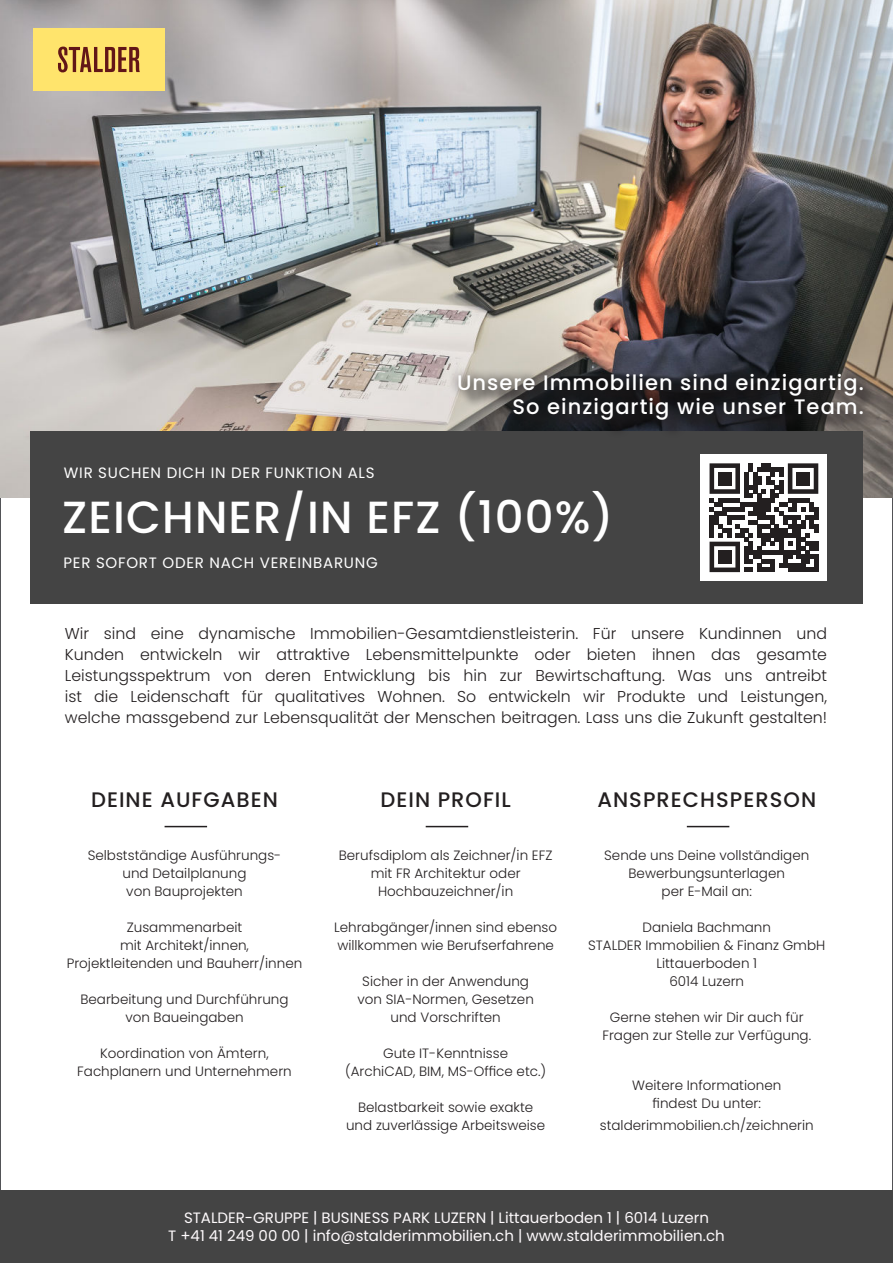
<style>
.page{position:relative;width:893px;height:1263px;background:#fff}
.page>*{position:absolute;margin:0;border:0;box-sizing:border-box;transform-origin:0 0}
.t1{font:500 45px "Poppins";letter-spacing:.025em;color:#fff}
.t2{font:500 21px/24px "Poppins";letter-spacing:.05em;color:#fff;text-align:right}
.t3{font:500 21px "Poppins";letter-spacing:.05em;color:#231f20}
.t4{font:300 15.75px/21px "Poppins";color:#231f20;text-align:justify}
.t5{font:15px/18px "Poppins";color:#fefafc;text-align:center}
.t6{font:15px "Poppins";letter-spacing:.05em;color:#fff}
.t7{font:300 13.5px/18px "Poppins";color:#231f20;text-align:center}
</style>
<div class="page">
<img style="left:0;top:0;width:893px;height:497px">
<div style="left:0;top:1191px;width:893px;height:72px;background:#444"></div>
<div style="left:30px;top:432px;width:833px;height:172px;background:#444"></div>
<div style="left:701px;top:455px;width:126px;height:126px;background:#fff"></div>
<svg style="left:709px;top:463px;width:109px;height:109px"></svg>
<div style="left:718px;top:472px;width:13px;height:13px;background:#231f20"></div>
<div style="left:796px;top:472px;width:14px;height:13px;background:#231f20"></div>
<div style="left:718px;top:550px;width:13px;height:13px;background:#231f20"></div>
<div style="left:33px;top:28px;width:132px;height:63px;background:#ffe46c"></div>
<svg style="left:58px;top:47px;width:82px;height:25px"></svg>
<svg style="left:461px;top:376px;width:420px;height:62px"></svg>
<svg style="left:449px;top:365px;width:423px;height:64px;background:#3c3a3b"></svg>
<hr style="left:165px;top:826px;width:42px;height:1px;background:#231f20">
<hr style="left:426px;top:826px;width:42px;height:1px;background:#231f20">
<hr style="left:687px;top:826px;width:42px;height:1px;background:#231f20">
<p class="t6" style="left:64px;top:466px;width:312px">WIR SUCHEN DICH IN DER FUNKTION ALS</p>
<h2 class="t2" style="left:457px;top:371px;width:408px">Unsere Immobilien sind einzigartig.<br>So einzigartig wie unser Team.</h2>
<h1 class="t1" style="left:62px;top:491px;width:553px">ZEICHNER/IN EFZ (100%)</h1>
<p class="t6" style="left:64px;top:556px;width:316px">PER SOFORT ODER NACH VEREINBARUNG</p>
<p class="t4" style="left:65px;top:623px;width:764px">Wir sind eine dynamische Immobilien-Gesamtdienstleisterin. Für unsere Kundinnen und Kunden entwickeln wir attraktive Lebensmittelpunkte oder bieten ihnen das gesamte Leistungsspektrum von deren Entwicklung bis hin zur Bewirtschaftung. Was uns antreibt ist die Leidenschaft für qualitatives Wohnen. So entwickeln wir Produkte und Leistungen, welche massgebend zur Lebensqualität der Menschen beitragen. Lass uns die Zukunft gestalten!</p>
<h2 class="t3" style="left:91px;top:787px;width:188px">DEINE AUFGABEN</h2>
<p class="t7" style="left:88px;top:847px;width:195px">Selbstständige Ausführungs&shy;und Detailplanung<br>von Bauprojekten</p>
<p class="t7" style="left:67px;top:919px;width:237px">Zusammenarbeit<br>mit Architekt/innen,<br>Projektleitenden und Bauherr/innen</p>
<p class="t7" style="left:80px;top:991px;width:210px">Bearbeitung und Durchführung von Baueingaben</p>
<p class="t7" style="left:77px;top:1045px;width:216px">Koordination von Ämtern,<br>Fachplanern und Unternehmern</p>
<h2 class="t3" style="left:380px;top:787px;width:132px">DEIN PROFIL</h2>
<h2 class="t3" style="left:597px;top:787px;width:220px">ANSPRECHSPERSON</h2>
<p class="t7" style="left:339px;top:847px;width:215px">Berufsdiplom als Zeichner/in EFZ mit FR Architektur oder<br>Hochbauzeichner/in</p>
<p class="t7" style="left:334px;top:919px;width:225px;text-align:left">Lehrabgänger/innen sind ebenso willkommen wie Berufserfahrene</p>
<p class="t7" style="left:357px;top:973px;width:178px">Sicher in der Anwendung von SIA-Normen, Gesetzen und Vorschriften</p>
<p class="t7" style="left:345px;top:1045px;width:203px">Gute IT-Kenntnisse<br>(ArchiCAD, BIM, MS-Office etc.)</p>
<p class="t7" style="left:346px;top:1099px;width:201px">Belastbarkeit sowie exakte und zuverlässige Arbeitsweise</p>
<p class="t7" style="left:604px;top:847px;width:207px">Sende uns Deine vollständigen<br>Bewerbungsunterlagen<br>per E-Mail an:</p>
<p class="t7" style="left:588px;top:919px;width:239px">Daniela Bachmann<br>STALDER Immobilien &amp; Finanz GmbH<br>Littauerboden 1<br>6014 Luzern</p>
<p class="t7" style="left:602px;top:1009px;width:210px">Gerne stehen wir Dir auch für<br>Fragen zur Stelle zur Verfügung.</p>
<p class="t7" style="left:632px;top:1076px;width:151px">Weitere Informationen findest Du unter:</p>
<p class="t7" style="left:600px;top:1117px;width:215px">stalderimmobilien.ch/zeichnerin</p>
<p class="t5" style="left:168px;top:1209px;width:558px">STALDER-GRUPPE | BUSINESS PARK LUZERN | Littauerboden 1 | 6014 Luzern<br>T +41 41 249 00 00 | info@stalderimmobilien.ch | www.stalderimmobilien.ch</p>
</div>
